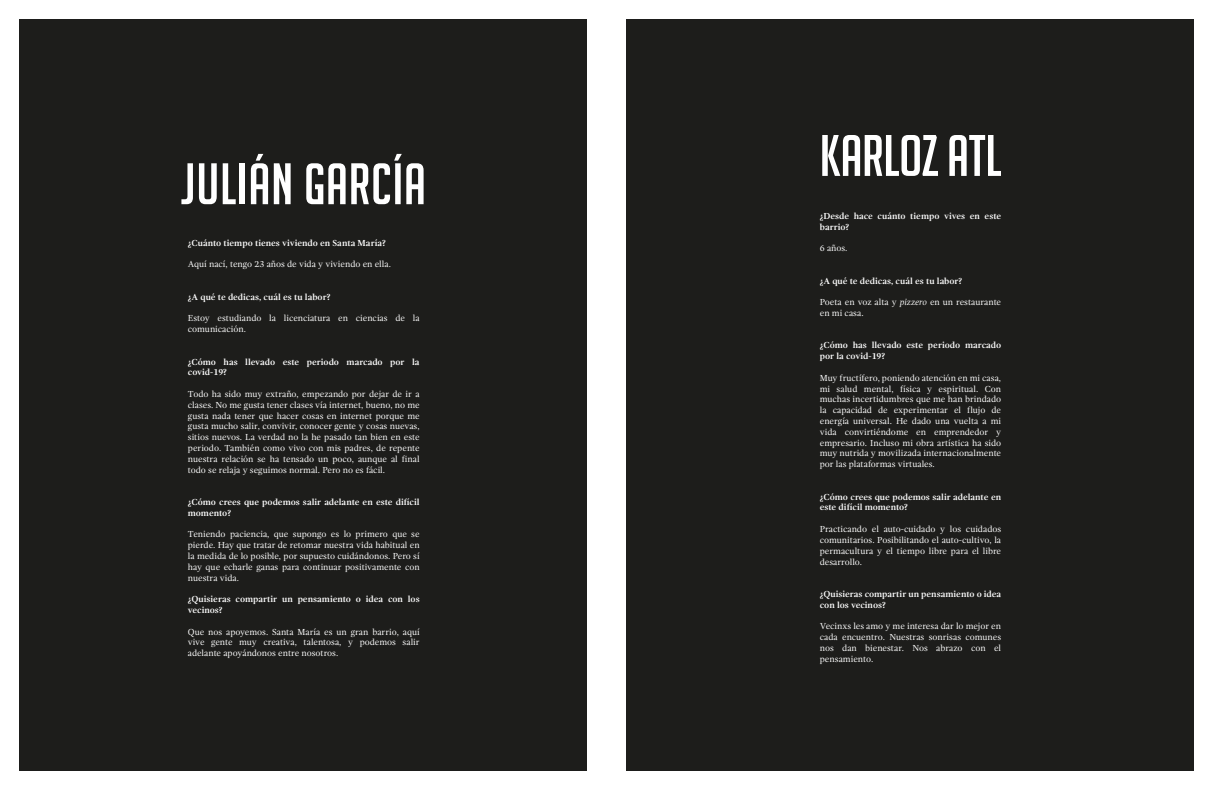
<style>
.page{position:relative;width:1214px;height:791px;background:#fff}
.page>*{position:absolute;margin:0;border:0;box-sizing:border-box;transform-origin:0 0}
.t1{font:57px "Big Noodle Titling";letter-spacing:.015em;color:#fff}
.t2{font:57px "Big Noodle Titling";letter-spacing:-.005em;color:#fff}
.t3{font:9px/10.8px "Gandhi Serif";color:#fff;text-align:justify}
.t4{font:700 9px/10.8px "Gandhi Serif";color:#fff}
.s1{font-style:italic}
</style>
<div class="page">
<div style="left:20px;top:20px;width:567px;height:751px;background:#1d1d1b"></div>
<div style="left:626px;top:20px;width:567px;height:751px;background:#1d1d1b"></div>
<h1 class="t1" style="left:181px;top:153px;width:246px">JULIÁN GARCÍA</h1>
<p class="t4" style="left:188px;top:237px;width:199px">¿Cuánto tiempo tienes viviendo en Santa María?</p>
<p class="t3" style="left:188px;top:259px;width:204px">Aquí nací, tengo 23 años de vida y viviendo en ella.</p>
<p class="t4" style="left:188px;top:291px;width:144px">¿A qué te dedicas, cuál es tu labor?</p>
<p class="t3" style="left:188px;top:313px;width:233px">Estoy estudiando la licenciatura en ciencias de la comunicación.</p>
<p class="t4" style="left:188px;top:356px;width:233px">¿Cómo has llevado este periodo marcado por la covid-19?</p>
<p class="t3" style="left:188px;top:389px;width:233px">Todo ha sido muy extraño, empezando por dejar de ir a clases. No me gusta tener clases vía internet, bueno, no me gusta nada tener que hacer cosas en internet porque me gusta mucho salir, convivir, conocer gente y cosas nuevas, sitios nuevos. La verdad no la he pasado tan bien en este periodo. También como vivo con mis padres, de repente nuestra relación se ha tensado un poco, aunque al final todo se relaja y seguimos normal. Pero no es fácil.</p>
<p class="t4" style="left:188px;top:497px;width:233px">¿Cómo crees que podemos salir adelante en este difícil momento?</p>
<p class="t3" style="left:188px;top:529px;width:233px">Teniendo paciencia, que supongo es lo primero que se pierde. Hay que tratar de retomar nuestra vida habitual en la medida de lo posible, por supuesto cuidándonos. Pero sí hay que echarle ganas para continuar positivamente con nuestra vida.</p>
<p class="t4" style="left:188px;top:594px;width:233px">¿Quisieras compartir un pensamiento o idea con los vecinos?</p>
<p class="t3" style="left:188px;top:626px;width:233px">Que nos apoyemos. Santa María es un gran barrio, aquí vive gente muy creativa, talentosa, y podemos salir adelante apoyándonos entre nosotros.</p>
<h1 class="t2" style="left:819px;top:125px;width:183px">KARLOZ ATL</h1>
<p class="t4" style="left:819px;top:210px;width:183px">¿Desde hace cuánto tiempo vives en este barrio?</p>
<p class="t3" style="left:819px;top:243px;width:29px">6 años.</p>
<p class="t4" style="left:819px;top:275px;width:144px">¿A qué te dedicas, cuál es tu labor?</p>
<p class="t3" style="left:819px;top:297px;width:183px">Poeta en voz alta y <span class="s1">pizzero</span> en un restaurante en mi casa.</p>
<p class="t4" style="left:819px;top:340px;width:183px">¿Cómo has llevado este periodo marcado por la covid-19?</p>
<p class="t3" style="left:819px;top:372px;width:183px">Muy fructífero, poniendo atención en mi casa, mi salud mental, física y espiritual. Con muchas incertidumbres que me han brindado la capacidad de experimentar el flujo de energía universal. He dado una vuelta a mi vida convirtiéndome en emprendedor y empresario. Incluso mi obra artística ha sido muy nutrida y movilizada internacionalmente por las plataformas virtuales.</p>
<p class="t4" style="left:819px;top:491px;width:183px">¿Cómo crees que podemos salir adelante en este difícil momento?</p>
<p class="t3" style="left:819px;top:524px;width:183px">Practicando el auto-cuidado y los cuidados comunitarios. Posibilitando el auto-cultivo, la permacultura y el tiempo libre para el libre desarrollo.</p>
<p class="t4" style="left:819px;top:588px;width:183px">¿Quisieras compartir un pensamiento o idea con los vecinos?</p>
<p class="t3" style="left:819px;top:621px;width:183px">Vecinxs les amo y me interesa dar lo mejor en cada encuentro. Nuestras sonrisas comunes nos dan bienestar. Nos abrazo con el pensamiento.</p>
</div>
